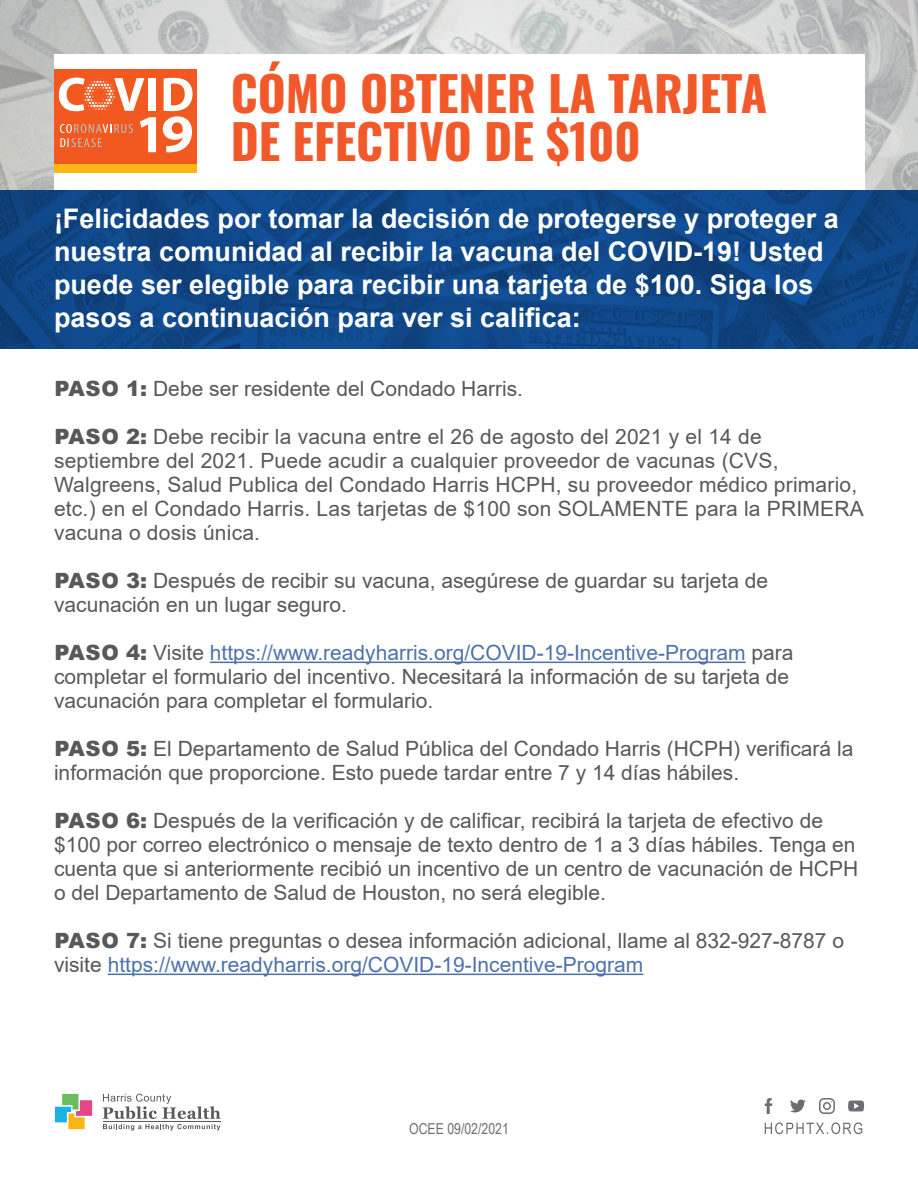
<style>
.page{position:relative;width:918px;height:1188px;background:#fff}
.page>*{position:absolute;margin:0;border:0;box-sizing:border-box;transform-origin:0 0}
.t1{font:700 48px/48px "Oswald";color:#f1592a}
.t2{font:700 27px/33px "Arial";color:#fff}
.t3{font:21px/24px "Arial";color:#57585a}
.t4{font:15px "Arial Narrow";color:#6c6d70}
.s1{font-weight:900}
.s2{color:#4d72ac}
</style>
<div class="page">
<img style="left:0;top:0;width:918px;height:190px">
<div style="left:54px;top:54px;width:810px;height:136px;background:#fff"></div>
<svg style="left:0;top:190px;width:918px;height:158px;background:#0f4787"></svg>
<hr style="left:210px;top:662px;width:536px;height:1px;background:#4d72ac">
<hr style="left:108px;top:974px;width:535px;height:1px;background:#4d72ac">
<svg style="left:54px;top:1093px;width:39px;height:37px"></svg>
<svg style="left:103px;top:1094px;width:117px;height:37px"></svg>
<svg style="left:819px;top:1098px;width:16px;height:16px"></svg>
<svg style="left:765px;top:1098px;width:8px;height:16px"></svg>
<svg style="left:790px;top:1100px;width:16px;height:12px"></svg>
<svg style="left:848px;top:1101px;width:16px;height:10px"></svg>
<svg style="left:765px;top:1122px;width:97px;height:12px"></svg>
<div style="left:54px;top:69px;width:142px;height:96px;background:#f15921"></div>
<div style="left:54px;top:164px;width:142px;height:8px;background:#ffb512"></div>
<svg style="left:163px;top:78px;width:30px;height:74px"></svg>
<svg style="left:59px;top:78px;width:97px;height:74px"></svg>
<p class="t1" style="left:231px;top:73px;width:538px">CÓMO OBTENER LA TARJETA<br>DE EFECTIVO DE $100</p>
<p class="t2" style="left:54px;top:202px;width:786px">¡Felicidades por tomar la decisión de protegerse y proteger a nuestra comunidad al recibir la vacuna del COVID-19! Usted puede ser elegible para recibir una tarjeta de $100. Siga los pasos a continuación para ver si califica:</p>
<p class="t3" style="left:54px;top:377px;width:470px"><span class="s1">PASO 1:</span> Debe ser residente del Condado Harris.</p>
<p class="t3" style="left:54px;top:425px;width:811px"><span class="s1">PASO 2:</span> Debe recibir la vacuna entre el 26 de agosto del 2021 y el 14 de septiembre del 2021. Puede acudir a cualquier proveedor de vacunas (CVS, Walgreens, Salud Publica del Condado Harris HCPH, su proveedor médico primario, etc.) en el Condado Harris. Las tarjetas de $100 son SOLAMENTE para la PRIMERA vacuna o dosis única.</p>
<p class="t3" style="left:54px;top:569px;width:716px"><span class="s1">PASO 3:</span> Después de recibir su vacuna, asegúrese de guardar su tarjeta de vacunación en un lugar seguro.</p>
<p class="t3" style="left:54px;top:641px;width:741px"><span class="s1">PASO 4:</span> Visite <span class="s2">https://www.readyharris.org/COVID-19-Incentive-Program</span> para completar el formulario del incentivo. Necesitará la información de su tarjeta de vacunación para completar el formulario.</p>
<p class="t3" style="left:54px;top:737px;width:801px"><span class="s1">PASO 5:</span> El Departamento de Salud Pública del Condado Harris (HCPH) verificará la información que proporcione. Esto puede tardar entre 7 y 14 días hábiles.</p>
<p class="t3" style="left:54px;top:809px;width:806px"><span class="s1">PASO 6:</span> Después de la verificación y de calificar, recibirá la tarjeta de efectivo de $100 por correo electrónico o mensaje de texto dentro de 1 a 3 días hábiles. Tenga en cuenta que si anteriormente recibió un incentivo de un centro de vacunación de HCPH o del Departamento de Salud de Houston, no será elegible.</p>
<p class="t3" style="left:54px;top:929px;width:792px"><span class="s1">PASO 7:</span> Si tiene preguntas o desea información adicional, llame al 832-927-8787 o visite <span class="s2">https://www.readyharris.org/COVID-19-Incentive-Program</span></p>
<p class="t4" style="left:409px;top:1118px;width:101px">OCEE 09/02/2021</p>
</div>
